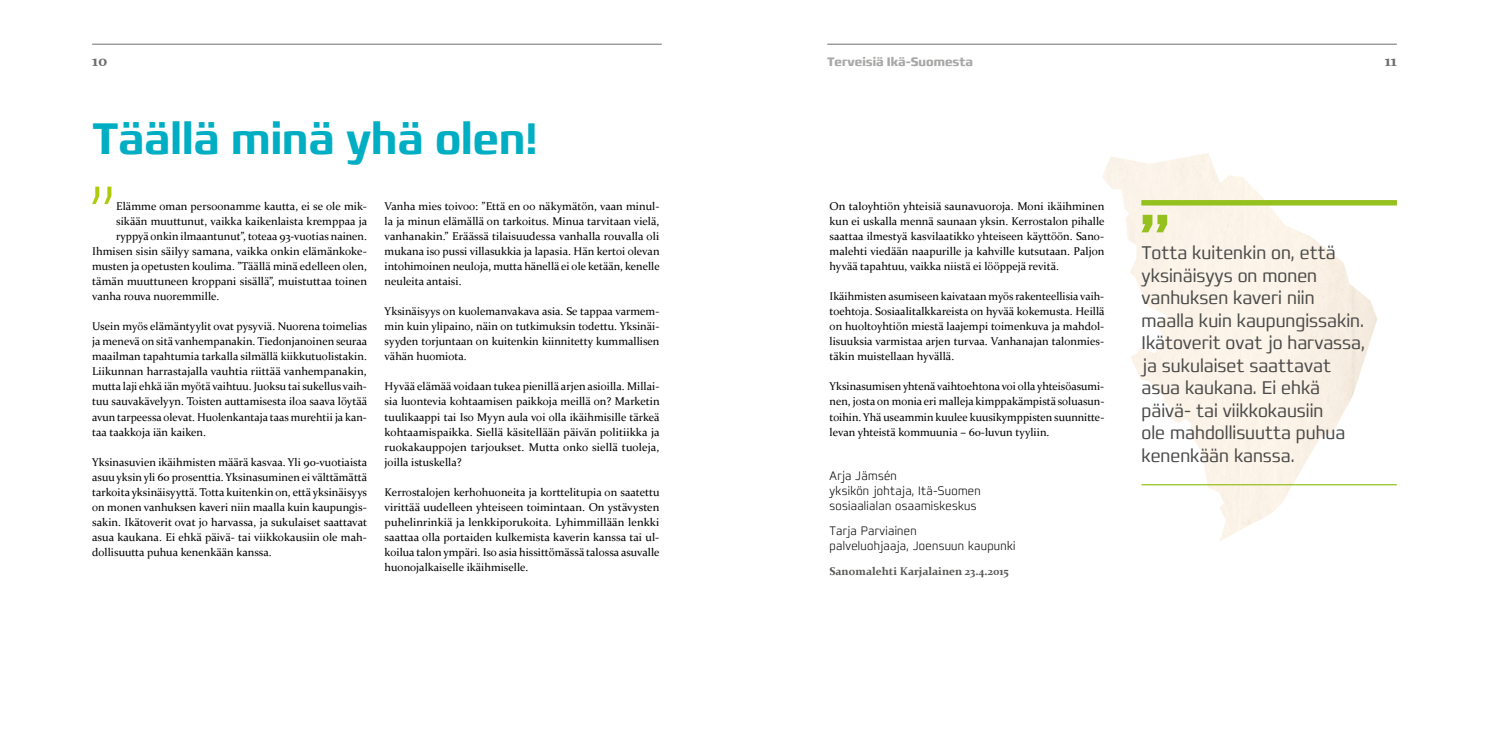
<style>
.page{position:relative;width:1489px;height:745px;background:#fff}
.page>*{position:absolute;margin:0;border:0;box-sizing:border-box;transform-origin:0 0}
.t1{font:200 condensed 73.88px "Francker CYR";color:#afca0b}
.t2{font:45px "Francker CYR Condensed Smbold";color:#00aec4}
.t3{font:300 condensed 18.75px/22.5px "Francker CYR";color:#4a4a49}
.t4{font:700 16.25px "Constantia";color:#706f6f}
.t5{font:200 condensed 12.5px/15px "Francker CYR";letter-spacing:.025em;color:#000}
.t6{font:700 condensed 12.5px "Francker CYR";color:#a8a8a7}
.t7{font:11.25px/15px "Constantia";color:#000;text-align:justify}
.t8{font:700 11.25px "Constantia";color:#575756}
</style>
<div class="page">
<hr style="left:92px;top:44px;width:569px;height:1px;background:#706f6f">
<hr style="left:827px;top:44px;width:569px;height:1px;background:#706f6f">
<div style="left:1141px;top:200px;width:255px;height:5px;background:#95c11f"></div>
<hr style="left:1141px;top:484px;width:255px;height:1px;background:#95c11f">
<svg style="left:1141px;top:215px;width:26px;height:17px"></svg>
<h3 class="t4" style="left:92px;top:49px;width:17px">10</h3>
<p class="t6" style="left:827px;top:54px;width:147px">Terveisiä Ikä-Suomesta</p>
<h3 class="t4" style="left:1384px;top:49px;width:13px">11</h3>
<h2 class="t2" style="left:92px;top:110px;width:447px">Täällä minä yhä olen!</h2>
<h1 class="t1" style="left:90px;top:169px;width:27px">”</h1>
<p class="t7" style="left:116px;top:198px;width:252px">Elämme oman persoonamme kautta, ei se ole mik-</p>
<p class="t7" style="left:116px;top:213px;width:252px">sikään muuttunut, vaikka kaikenlaista kremppaa ja</p>
<p class="t7" style="left:116px;top:228px;width:252px">ryppyä onkin ilmaantunut”, toteaa 93-vuotias nainen.</p>
<p class="t7" style="left:92px;top:243px;width:276px">Ihmisen sisin säilyy samana, vaikka onkin elämänkoke-</p>
<p class="t7" style="left:92px;top:258px;width:276px">musten ja opetusten koulima. ”Täällä minä edelleen olen,</p>
<p class="t7" style="left:92px;top:273px;width:276px">tämän muuttuneen kroppani sisällä”, muistuttaa toinen</p>
<p class="t7" style="left:92px;top:288px;width:129px">vanha rouva nuoremmille.</p>
<p class="t7" style="left:92px;top:318px;width:276px">Usein myös elämäntyylit ovat pysyviä. Nuorena toimelias ja menevä on sitä vanhempanakin. Tiedonjanoinen seuraa maailman tapahtumia tarkalla silmällä kiikkutuolistakin.<br>Liikunnan harrastajalla vauhtia riittää vanhempanakin, mutta laji ehkä iän myötä vaihtuu. Juoksu tai sukellus vaih&shy;tuu sauvakävelyyn. Toisten auttamisesta iloa saava löytää avun tarpeessa olevat. Huolenkantaja taas murehtii ja kan&shy;taa taakkoja iän kaiken.</p>
<p class="t7" style="left:92px;top:453px;width:276px">Yksinasuvien ikäihmisten määrä kasvaa. Yli 90-vuotiaista asuu yksin yli 60 prosenttia. Yksinasuminen ei välttämättä tarkoita yksinäisyyttä. Totta kuitenkin on, että yksinäisyys on monen vanhuksen kaveri niin maalla kuin kaupungis&shy;sakin. Ikätoverit ovat jo harvassa, ja sukulaiset saattavat asua kaukana. Ei ehkä päivä- tai viikkokausiin ole mah&shy;dollisuutta puhua kenenkään kanssa.</p>
<p class="t7" style="left:384px;top:198px;width:276px">Vanha mies toivoo: ”Että en oo näkymätön, vaan minul&shy;la ja minun elämällä on tarkoitus. Minua tarvitaan vielä, vanhanakin.” Eräässä tilaisuudessa vanhalla rouvalla oli mukana iso pussi villasukkia ja lapasia. Hän kertoi olevan intohimoinen neuloja, mutta hänellä ei ole ketään, kenelle neuleita antaisi.</p>
<p class="t7" style="left:384px;top:303px;width:276px">Yksinäisyys on kuolemanvakava asia. Se tappaa varmem&shy;min kuin ylipaino, näin on tutkimuksin todettu. Yksinäi&shy;syyden torjuntaan on kuitenkin kiinnitetty kummallisen vähän huomiota.</p>
<p class="t7" style="left:384px;top:378px;width:276px">Hyvää elämää voidaan tukea pienillä arjen asioilla. Millai&shy;sia luontevia kohtaamisen paikkoja meillä on? Marketin tuulikaappi tai Iso Myyn aula voi olla ikäihmisille tärkeä kohtaamispaikka. Siellä käsitellään päivän politiikka ja ruokakauppojen tarjoukset. Mutta onko siellä tuoleja, joilla istuskella?</p>
<p class="t7" style="left:384px;top:483px;width:276px">Kerrostalojen kerhohuoneita ja korttelitupia on saatettu virittää uudelleen yhteiseen toimintaan. On ystävysten puhelinrinkiä ja lenkkiporukoita. Lyhimmillään lenkki saattaa olla portaiden kulkemista kaverin kanssa tai ul&shy;koilua talon ympäri. Iso asia hissittömässä talossa asuvalle huonojalkaiselle ikäihmiselle.</p>
<p class="t7" style="left:829px;top:198px;width:276px">On taloyhtiön yhteisiä saunavuoroja. Moni ikäihminen kun ei uskalla mennä saunaan yksin. Kerrostalon pihalle saattaa ilmestyä kasvilaatikko yhteiseen käyttöön. Sano&shy;malehti viedään naapurille ja kahville kutsutaan. Paljon hyvää tapahtuu, vaikka niistä ei lööppejä revitä.</p>
<p class="t7" style="left:829px;top:288px;width:276px">Ikäihmisten asumiseen kaivataan myös rakenteellisia vaih&shy;toehtoja. Sosiaalitalkkareista on hyvää kokemusta. Heillä on huoltoyhtiön miestä laajempi toimenkuva ja mahdol&shy;lisuuksia varmistaa arjen turvaa. Vanhanajan talonmies&shy;täkin muistellaan hyvällä.</p>
<p class="t7" style="left:829px;top:378px;width:276px">Yksinasumisen yhtenä vaihtoehtona voi olla yhteisöasumi&shy;nen, josta on monia eri malleja kimppakämpistä soluasun&shy;toihin. Yhä useammin kuulee kuusikymppisten suunnitte&shy;levan yhteistä kommuunia – 60-luvun tyyliin.</p>
<p class="t5" style="left:829px;top:468px;width:153px">Arja Jämsén<br>yksikön johtaja, Itä-Suomen sosiaalialan osaamiskeskus</p>
<p class="t5" style="left:829px;top:523px;width:187px">Tarja Parviainen<br>palveluohjaaja, Joensuun kaupunki</p>
<p class="t8" style="left:829px;top:562px;width:181px">Sanomalehti Karjalainen 23.4.2015</p>
<p class="t3" style="left:1141px;top:242px;width:225px">Totta kuitenkin on, että yksinäisyys on monen vanhuksen kaveri niin maalla kuin kaupungissakin.<br>Ikätoverit ovat jo harvassa, ja sukulaiset saattavat asua kaukana. Ei ehkä päivä- tai viikkokausiin<br>ole mahdollisuutta puhua kenenkään kanssa.</p>
</div>
